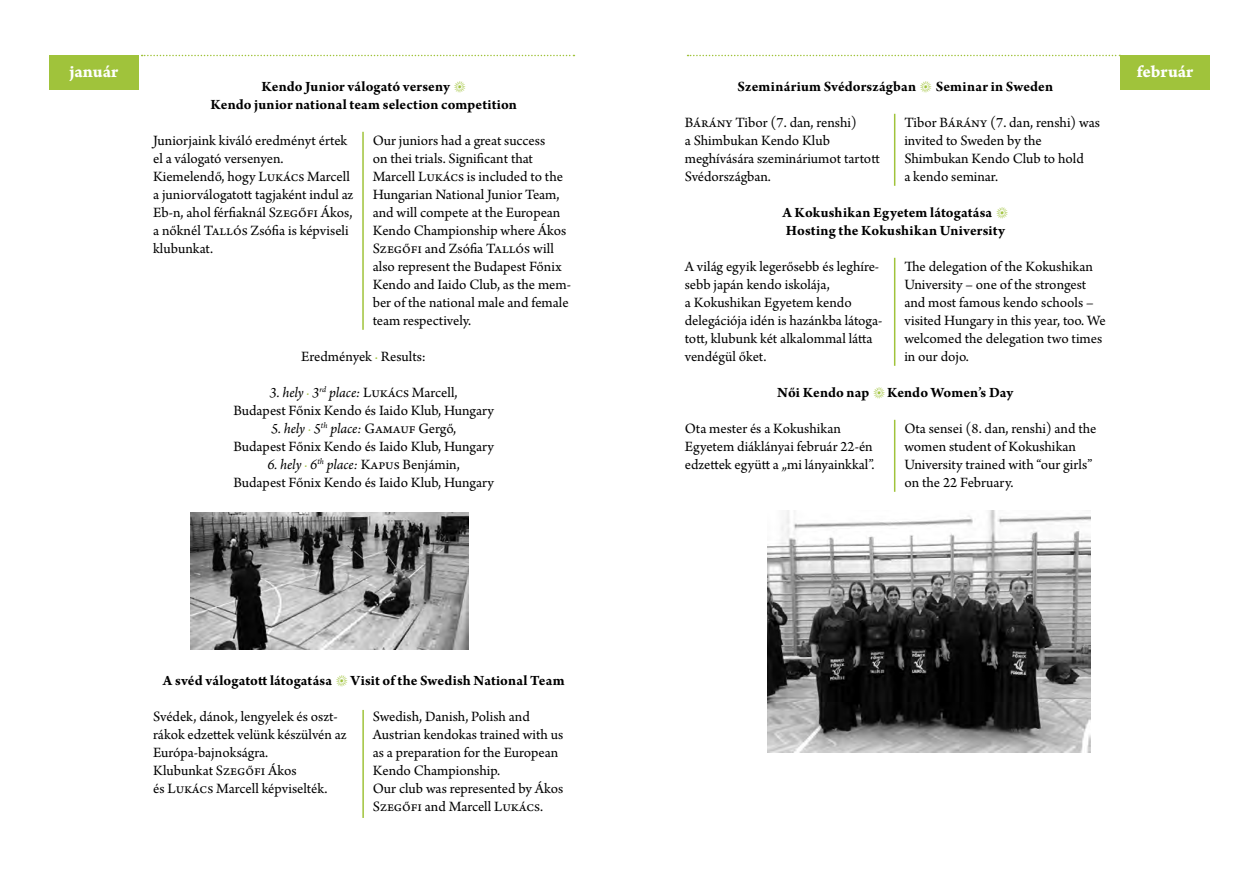
<style>
.page{position:relative;width:1259px;height:893px;background:#fff}
.page>*{position:absolute;margin:0;border:0;box-sizing:border-box;transform-origin:0 0}
.t1{font:18px "Arno Pro Bold Caption";letter-spacing:-.005em;color:#fff}
.t2{font:15px/18px "Arno Pro";color:#000}
.t3{font:700 15px/18px "Arno Pro";letter-spacing:.01em;color:#000;text-align:center}
.s1{color:#a0c33b}
.s2{font-style:italic}
.s3{font-style:italic;color:#a0c33b}
</style>
<div class="page">
<div style="left:49px;top:55px;width:90px;height:35px;background:#a0c33b"></div>
<img style="left:191px;top:513px;width:277px;height:137px">
<svg style="left:142px;top:55px;width:432px;height:1px"></svg>
<div style="left:1120px;top:55px;width:90px;height:35px;background:#a0c33b"></div>
<svg style="left:687px;top:55px;width:433px;height:1px"></svg>
<hr style="left:362px;top:710px;width:2px;height:108px;background:#a0c33b">
<hr style="left:362px;top:132px;width:2px;height:198px;background:#a0c33b">
<hr style="left:894px;top:420px;width:1px;height:72px;background:#a0c33b">
<hr style="left:894px;top:114px;width:1px;height:72px;background:#a0c33b">
<hr style="left:894px;top:258px;width:1px;height:108px;background:#a0c33b">
<img style="left:767px;top:510px;width:324px;height:242px">
<p class="t1" style="left:69px;top:60px;width:50px">január</p>
<p class="t1" style="left:1136px;top:60px;width:58px">február</p>
<p class="t3" style="left:737px;top:79px;width:317px">Szeminárium Svédországban <span class="s1">•</span> Seminar in Sweden</p>
<p class="t3" style="left:210px;top:79px;width:308px">Kendo Junior válogató verseny <span class="s1">•<br></span>Kendo junior national team selection competition</p>
<p class="t2" style="left:153px;top:133px;width:202px">Juniorjaink kiváló eredményt értek el a válogató versenyen.<br>Kiemelendő, hogy Lukács Marcell a juniorválogatott tagjaként indul az<br>Eb-n, ahol férfiaknál Szegőfi Ákos, a nőknél Tallós Zsófia is képviseli klubunkat.</p>
<p class="t2" style="left:373px;top:133px;width:200px">Our juniors had a great success<br>on thei trials. Significant that<br>Marcell Lukács is included to the<br>Hungarian National Junior Team, and will compete at the European<br>Kendo Championship where Ákos<br>Szegőfi and Zsófia Tallós will also represent the Budapest Főnix<br>Kendo and Iaido Club, as the mem&shy;ber of the national male and female team respectively.</p>
<p class="t2" style="left:301px;top:349px;width:126px">Eredmények <span class="s1">·</span> Results:</p>
<p class="t2" style="left:233px;top:385px;width:262px;text-align:center"><span class="s2">3. hely</span> <span class="s3">·</span> <span class="s2">3</span><sup>rd</sup> <span class="s2">place:</span> Lukács Marcell,<br>Budapest Főnix Kendo és Iaido Klub, Hungary</p>
<p class="t2" style="left:233px;top:421px;width:262px;text-align:center"><span class="s2">5. hely</span> <span class="s3">·</span> <span class="s2">5</span><sup>th</sup> <span class="s2">place:</span> Gamauf Gergő,<br>Budapest Főnix Kendo és Iaido Klub, Hungary</p>
<p class="t2" style="left:233px;top:457px;width:262px;text-align:center"><span class="s2">6. hely</span> <span class="s3">·</span> <span class="s2">6</span><sup>th</sup> <span class="s2">place:</span> Kapus Benjámin,<br>Budapest Főnix Kendo és Iaido Klub, Hungary</p>
<p class="t3" style="left:163px;top:673px;width:403px">A svéd válogatott látogatása <span class="s1">•</span> Visit of the Swedish National Team</p>
<p class="t2" style="left:153px;top:709px;width:195px">Svédek, dánok, lengyelek és oszt&shy;rákok edzettek velünk készülvén az<br>Európa-bajnokságra.<br>Klubunkat Szegőfi Ákos<br>és Lukács Marcell képviselték.</p>
<p class="t2" style="left:373px;top:709px;width:192px">Swedish, Danish, Polish and<br>Austrian kendokas trained with us as a preparation for the European<br>Kendo Championship.<br>Our club was represented by Ákos<br>Szegőfi and Marcell Lukács.</p>
<p class="t2" style="left:685px;top:115px;width:196px">Bárány Tibor (7. dan, renshi)<br>a Shimbukan Kendo Klub meghívására szemináriumot tartott<br>Svédországban.</p>
<p class="t2" style="left:904px;top:115px;width:197px">Tibor Bárány (7. dan, renshi) was invited to Sweden by the<br>Shimbukan Kendo Club to hold<br>a kendo seminar.</p>
<p class="t3" style="left:782px;top:205px;width:227px;text-align:left">A Kokushikan Egyetem látogatása <span class="s1">•<br></span>Hosting the Kokushikan University</p>
<p class="t2" style="left:685px;top:259px;width:199px">A világ egyik legerősebb és leghíre&shy;sebb japán kendo iskolája,<br>a Kokushikan Egyetem kendo delegációja idén is hazánkba látoga&shy;tott, klubunk két alkalommal látta vendégül őket.</p>
<p class="t2" style="left:904px;top:259px;width:203px">The delegation of the Kokushikan<br>University – one of the strongest and most famous kendo schools – visited Hungary in this year, too. We welcomed the delegation two times in our dojo.</p>
<p class="t3" style="left:777px;top:385px;width:238px">Női Kendo nap <span class="s1">•</span>Kendo Women’s Day</p>
<p class="t2" style="left:685px;top:421px;width:191px">Ota mester és a Kokushikan<br>Egyetem diáklányai február 22-én edzettek együtt a „mi lányainkkal”.</p>
<p class="t2" style="left:904px;top:421px;width:194px">Ota sensei (8. dan, renshi) and the women student of Kokushikan<br>University trained with “our girls” on the 22 February.</p>
</div>
